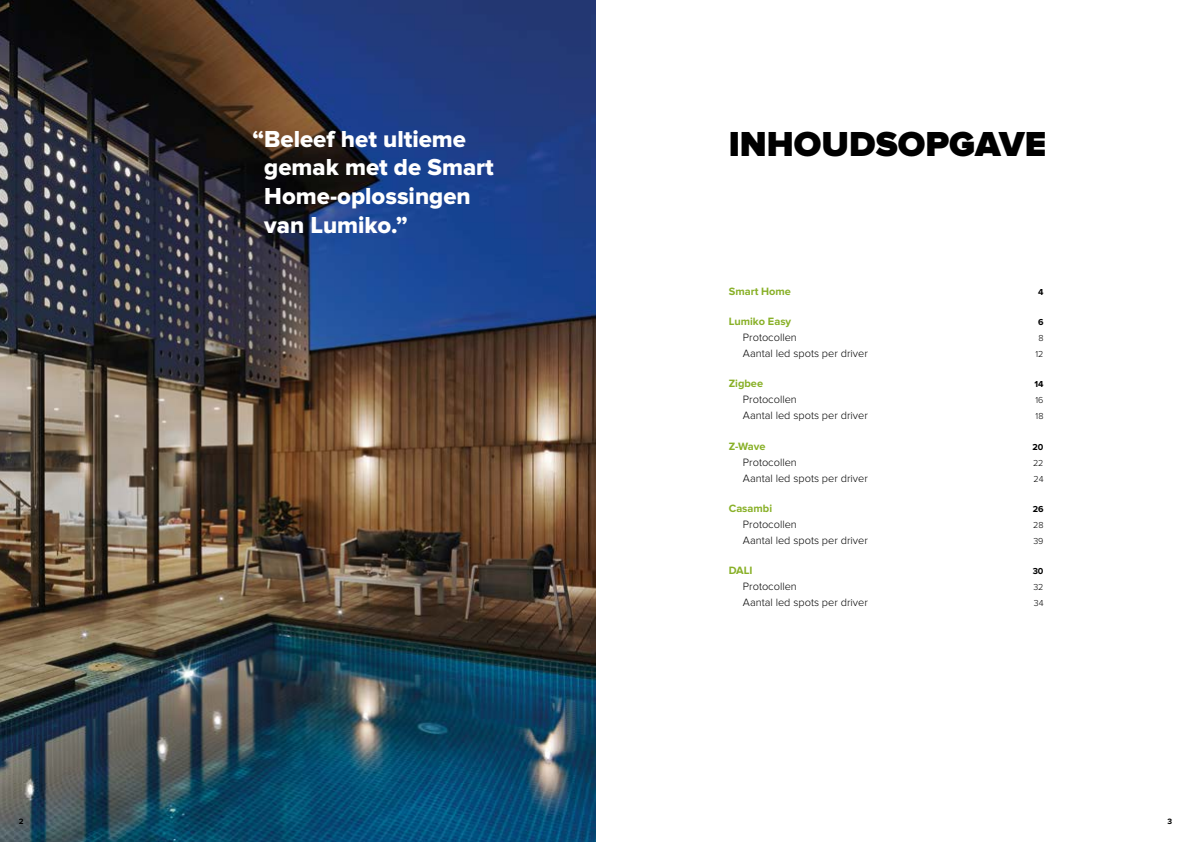
<style>
.page{position:relative;width:1191px;height:842px;background:#fff}
.page>*{position:absolute;margin:0;border:0;box-sizing:border-box;transform-origin:0 0}
.t1{font:900 36px "Proxima Nova";color:#000}
.t2{font:24px/28.8px "Proxima Nova Extrabld";color:#fff}
.t3{font:300 11px/16px "Proxima Nova";color:#000}
.t4{font:700 11px "Proxima Nova";color:#88b027}
.t5{font:300 9px/16px "Proxima Nova";color:#000}
.t6{font:700 9px "Proxima Nova";color:#000}
.t7{font:700 8px "Proxima Nova";color:#000}
</style>
<div class="page">
<img style="left:0;top:0;width:595px;height:842px">
<h2 class="t2" style="left:264px;top:125px;width:231px;text-indent:-12px">“Beleef het ultieme gemak met de Smart<br>Home-oplossingen van Lumiko.”</h2>
<h1 class="t1" style="left:729px;top:123px;width:319px">INHOUDSOPGAVE</h1>
<p class="t4" style="left:729px;top:285px;width:64px">Smart Home</p>
<p class="t4" style="left:729px;top:315px;width:64px">Lumiko Easy</p>
<p class="t3" style="left:743px;top:330px;width:126px">Protocollen<br>Aantal led spots per driver</p>
<p class="t4" style="left:729px;top:377px;width:36px">Zigbee</p>
<p class="t3" style="left:743px;top:392px;width:126px">Protocollen<br>Aantal led spots per driver</p>
<p class="t4" style="left:729px;top:440px;width:38px">Z-Wave</p>
<p class="t3" style="left:743px;top:454px;width:126px">Protocollen<br>Aantal led spots per driver</p>
<p class="t4" style="left:729px;top:502px;width:45px">Casambi</p>
<p class="t3" style="left:743px;top:517px;width:126px">Protocollen<br>Aantal led spots per driver</p>
<p class="t4" style="left:729px;top:564px;width:25px">DALI</p>
<p class="t3" style="left:743px;top:579px;width:126px">Protocollen<br>Aantal led spots per driver</p>
<p class="t6" style="left:1038px;top:287px;width:7px">4</p>
<p class="t6" style="left:1038px;top:317px;width:7px">6</p>
<p class="t5" style="left:1035px;top:331px;width:10px;text-align:center">8<br>12</p>
<p class="t6" style="left:1034px;top:379px;width:11px">14</p>
<p class="t5" style="left:1035px;top:393px;width:10px">16<br>18</p>
<p class="t6" style="left:1032px;top:441px;width:12px">20</p>
<p class="t5" style="left:1033px;top:455px;width:12px">22<br>24</p>
<p class="t6" style="left:1032px;top:504px;width:12px">26</p>
<p class="t5" style="left:1033px;top:517px;width:12px">28<br>39</p>
<p class="t6" style="left:1032px;top:566px;width:12px">30</p>
<p class="t5" style="left:1033px;top:579px;width:12px">32<br>34</p>
<p class="t7" style="left:19px;top:817px;width:6px">2</p>
<p class="t7" style="left:1167px;top:817px;width:6px">3</p>
</div>
